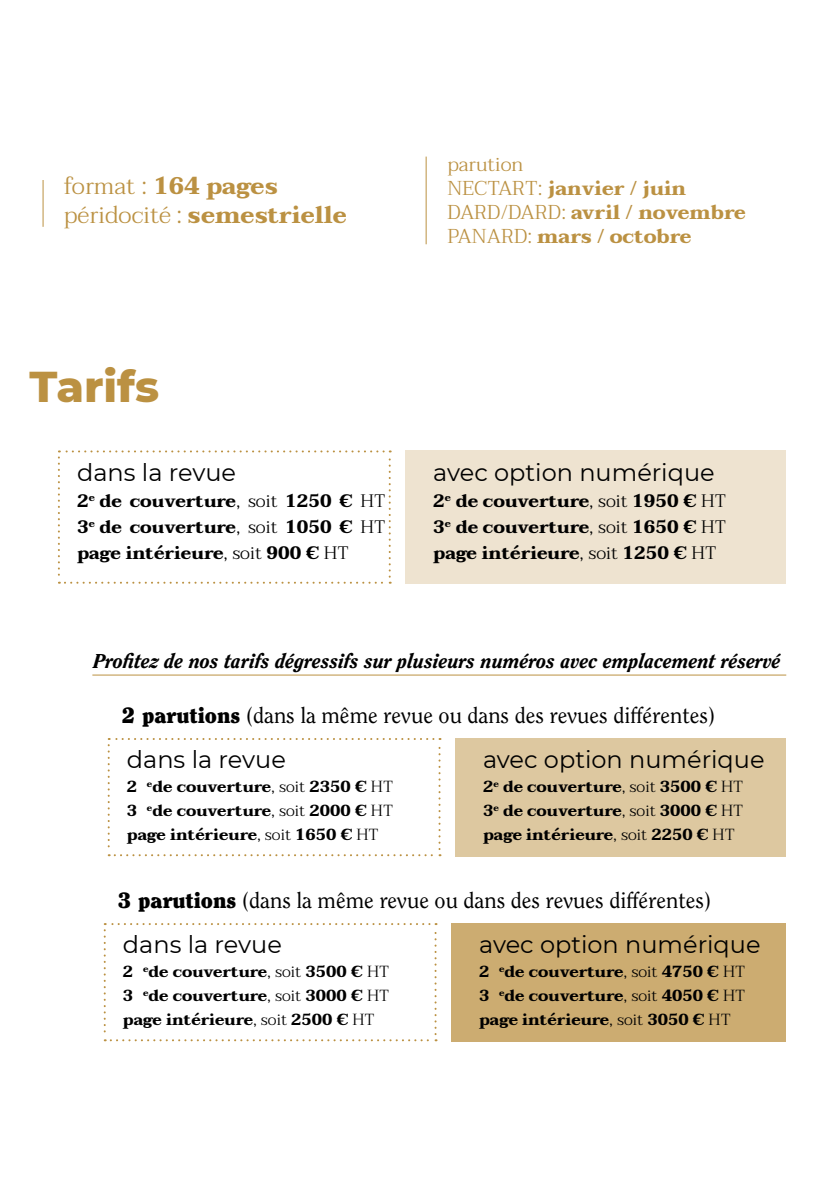
<style>
.page{position:relative;width:840px;height:1191px;background:#fff}
.page>*{position:absolute;margin:0;border:0;box-sizing:border-box;transform-origin:0 0}
.t1{font:800 44px "Montserrat";color:#bb9142}
.t2{font:24px "Montserrat";color:#000}
.t3{font:700 24px/28.8px "Taviraj";color:#bb9142}
.t4{font:22px "Clearface ITC Pro";color:#000}
.t5{font:700 20px/24px "Taviraj";color:#bb9142}
.t6{font:italic 800 20px "Clearface ITC Pro";color:#000}
.t7{font:700 18px/26px "Taviraj";color:#000;text-align:justify}
.t8{font:700 16px/24px "Taviraj";color:#000;text-align:justify}
.s1{font-weight:300}
.s2{font-weight:900}
</style>
<div class="page">
<svg style="left:58px;top:450px;width:332px;height:133px"></svg>
<div style="left:405px;top:450px;width:380px;height:133px;background:#eee3d0"></div>
<hr style="left:43px;top:180px;width:1px;height:47px;background:#bb9142">
<hr style="left:425px;top:157px;width:1px;height:87px;background:#bb9142">
<hr style="left:92px;top:674px;width:693px;height:1px;background:#bb9142">
<svg style="left:108px;top:738px;width:332px;height:118px"></svg>
<div style="left:455px;top:738px;width:330px;height:118px;background:#ddc8a0"></div>
<svg style="left:104px;top:923px;width:332px;height:118px"></svg>
<div style="left:451px;top:923px;width:334px;height:118px;background:#ccac71"></div>
<h2 class="t3" style="left:64px;top:171px;width:284px"><span class="s1">format :</span> 164 pages <span class="s1">péridocité :</span> semestrielle</h2>
<p class="t5" style="left:447px;top:152px;width:299px"><span class="s1">parution<br>NECTART:</span> janvier / juin<br><span class="s1">DARD/DARD:</span> avril / novembre<br><span class="s1">PANARD:</span> mars / octobre</p>
<h1 class="t1" style="left:29px;top:354px;width:131px">Tarifs</h1>
<h2 class="t2" style="left:77px;top:456px;width:160px">dans la revue</h2>
<p class="t7" style="left:77px;top:487px;width:308px">2 <sup>e</sup> de couverture<span class="s1">, soit</span> 1 2 50 € <span class="s1">HT </span>3<sup>e</sup> de couverture<span class="s1">, soit</span> 1 050 € <span class="s1">HT </span>page intérieure<span class="s1">, soit</span> 900 € <span class="s1">HT</span></p>
<h2 class="t2" style="left:433px;top:456px;width:283px">avec option numérique</h2>
<p class="t7" style="left:433px;top:487px;width:294px">2<sup>e</sup> de couverture<span class="s1">, soit</span> 1950 € <span class="s1">HT </span>3<sup>e</sup> de couverture<span class="s1">, soit</span> 1650 € <span class="s1">HT </span>page intérieure<span class="s1">, soit</span> 1250 € <span class="s1">HT</span></p>
<p class="t6" style="left:93px;top:648px;width:688px">Profitez de nos tarifs dégressifs sur plusieurs numéros avec emplacement réservé</p>
<h3 class="t4" style="left:122px;top:702px;width:594px"><span class="s2">2 parutions</span> (dans la même revue ou dans des revues différentes)</h3>
<h2 class="t2" style="left:127px;top:743px;width:160px">dans la revue</h2>
<h2 class="t2" style="left:483px;top:743px;width:283px">avec option numérique</h2>
<p class="t8" style="left:483px;top:775px;width:262px">2<sup>e</sup> de couverture<span class="s1">, soit</span> 3500 € <span class="s1">HT </span>3<sup>e</sup> de couverture<span class="s1">, soit</span> 3000 € <span class="s1">HT </span>page intérieure<span class="s1">, soit</span> 2250 € <span class="s1">HT</span></p>
<p class="t8" style="left:127px;top:775px;width:268px">2 <sup>e</sup>de couverture<span class="s1">, soit</span> 2350 € <span class="s1">HT </span>3 <sup>e</sup>de couverture<span class="s1">, soit</span> 2000 € <span class="s1">HT </span>page intérieure<span class="s1">, soit</span> 1650 € <span class="s1">HT</span></p>
<h3 class="t4" style="left:118px;top:887px;width:594px"><span class="s2">3 parutions</span> (dans la même revue ou dans des revues différentes)</h3>
<h2 class="t2" style="left:123px;top:928px;width:160px">dans la revue</h2>
<h2 class="t2" style="left:479px;top:928px;width:283px">avec option numérique</h2>
<p class="t8" style="left:123px;top:960px;width:268px">2 <sup>e</sup>de couverture<span class="s1">, soit</span> 3500 € <span class="s1">HT </span>3 <sup>e</sup>de couverture<span class="s1">, soit</span> 3000 € <span class="s1">HT </span>page intérieure<span class="s1">, soit</span> 2500 € <span class="s1">HT</span></p>
<p class="t8" style="left:479px;top:960px;width:267px">2 <sup>e</sup>de couverture<span class="s1">, soit</span> 4750 € <span class="s1">HT </span>3 <sup>e</sup>de couverture<span class="s1">, soit</span> 4050 € <span class="s1">HT </span>page intérieure<span class="s1">, soit</span> 3050 € <span class="s1">HT</span></p>
</div>
